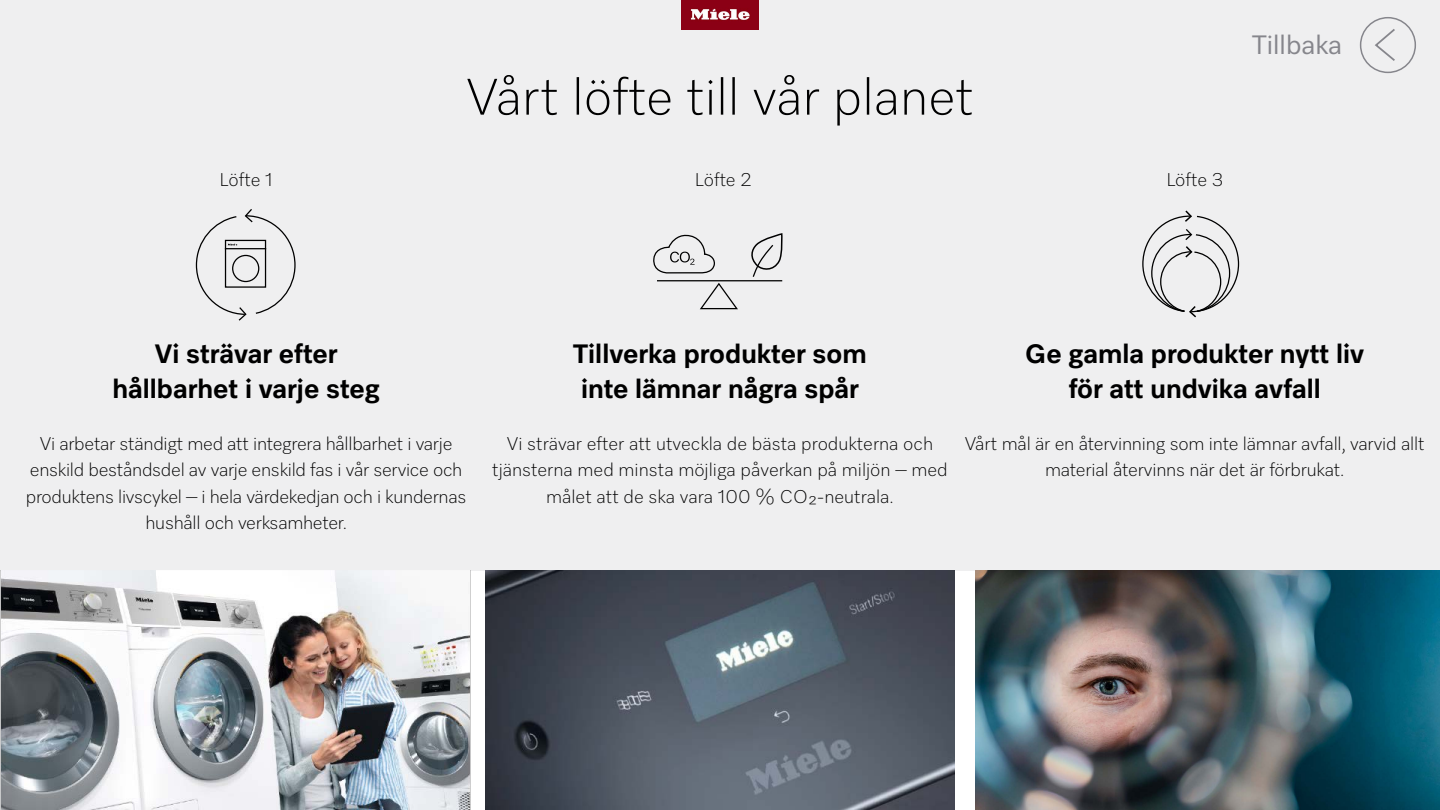
<style>
.page{position:relative;width:1440px;height:810px;background:#fff}
.page>*{position:absolute;margin:0;border:0;box-sizing:border-box;transform-origin:0 0}
.t1{font:300 52.5px "Miele Elements";color:#000}
.t2{font:700 27px/34.5px "Miele Elements";color:#000;text-align:center}
.t3{font:27px "Miele Elements";color:#86868c}
.t4{font:300 18.75px/26.2px "Miele Elements";letter-spacing:-.01em;color:#000;text-align:center}
</style>
<div class="page">
<div style="left:0;top:0;width:1440px;height:570px;background:#efeff0"></div>
<img style="left:681px;top:0;width:78px;height:30px">
<svg style="left:195px;top:209px;width:101px;height:112px"></svg>
<svg style="left:653px;top:235px;width:62px;height:39px"></svg>
<svg style="left:700px;top:282px;width:38px;height:28px"></svg>
<hr style="left:657px;top:280px;width:125px;height:1px;background:#000">
<svg style="left:751px;top:233px;width:32px;height:44px"></svg>
<svg style="left:1142px;top:210px;width:98px;height:108px"></svg>
<svg style="left:1375px;top:29px;width:20px;height:32px"></svg>
<div style="left:1360px;top:17px;width:56px;height:56px;border:2px solid #86868c;border-radius:50%"></div>
<img style="left:975px;top:570px;width:465px;height:240px">
<img style="left:485px;top:570px;width:470px;height:240px">
<img style="left:0;top:570px;width:470px;height:240px">
<h1 class="t1" style="left:466px;top:63px;width:509px">Vårt löfte till vår planet</h1>
<p class="t4" style="left:219px;top:165px;width:55px">Löfte 1</p>
<p class="t4" style="left:695px;top:165px;width:59px">Löfte 2</p>
<p class="t4" style="left:1166px;top:165px;width:59px">Löfte 3</p>
<h2 class="t3" style="left:1252px;top:28px;width:91px">Tillbaka</h2>
<h2 class="t2" style="left:113px;top:336px;width:269px">Vi strävar efter hållbarhet i varje steg</h2>
<p class="t4" style="left:26px;top:430px;width:442px">Vi arbetar ständigt med att integrera hållbarhet i varje enskild beståndsdel av varje enskild fas i vår service och produktens livscykel – i hela värdekedjan och i kundernas hushåll och verksamheter.</p>
<h2 class="t2" style="left:573px;top:336px;width:295px;text-align:left">Tillverka produkter som inte lämnar några spår</h2>
<p class="t4" style="left:492px;top:430px;width:457px">Vi strävar efter att utveckla de bästa produkterna och tjänsterna med minsta möjliga påverkan på miljön – med målet att de ska vara 100 % CO₂-neutrala.</p>
<h2 class="t2" style="left:1025px;top:336px;width:340px">Ge gamla produkter nytt liv för att undvika avfall</h2>
<p class="t4" style="left:965px;top:430px;width:461px">Vårt mål är en återvinning som inte lämnar avfall, varvid allt material återvinns när det är förbrukat.</p>
</div>
